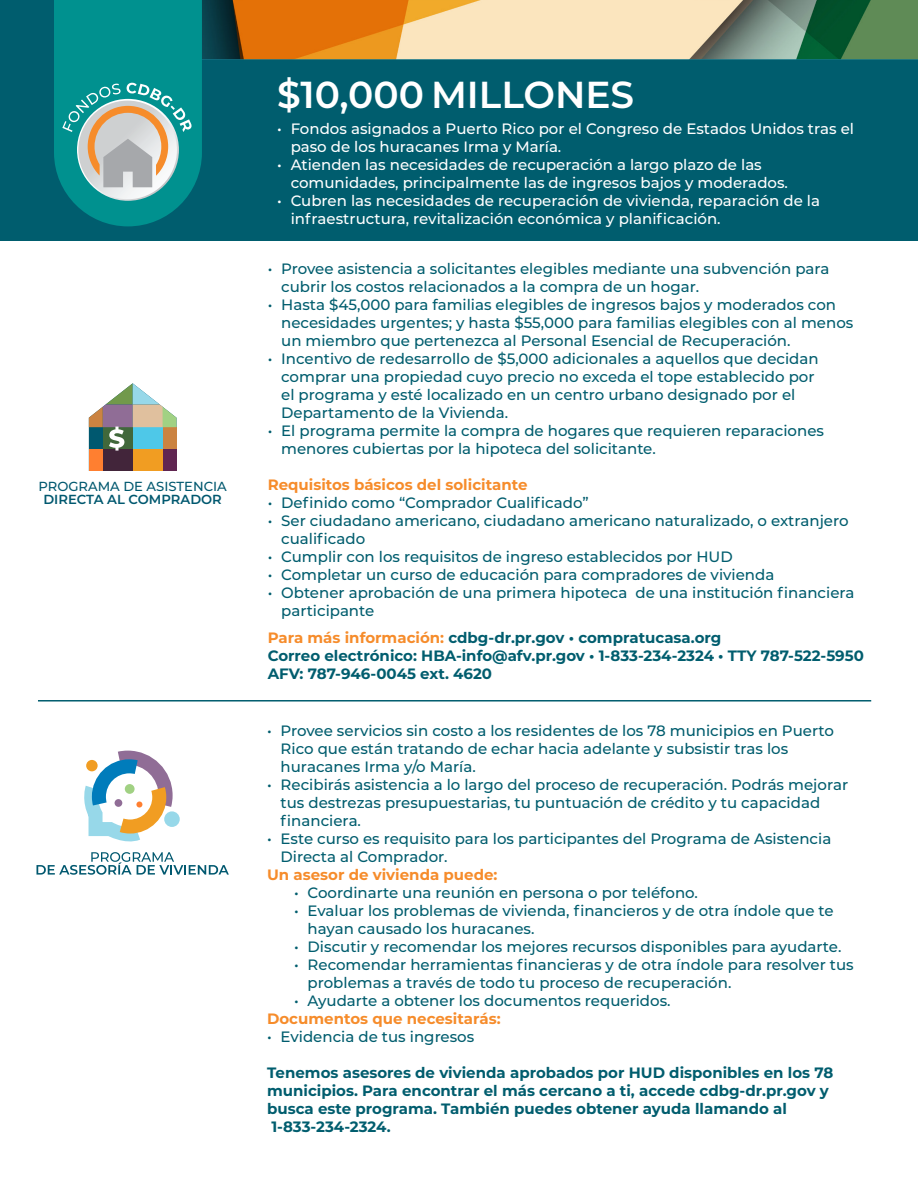
<style>
.page{position:relative;width:918px;height:1188px;background:#fff}
.page>*{position:absolute;margin:0;border:0;box-sizing:border-box;transform-origin:0 0}
.t1{font:600 37.5px "Montserrat";color:#fff}
.t2{font:500 15px/18px "Montserrat";color:#005d6e}
.t3{font:700 15px/18px "Montserrat";color:#005d6e}
.t4{font:500 15px/18px "Montserrat";color:#fff}
.t5{font:700 15px "Montserrat";color:#f68c2b}
.t6{font:500 13.2px "Montserrat";color:#00586f}
.t7{font:600 13.2px "Montserrat";color:#00586f}
.s1{color:#f68c2b}
</style>
<div class="page">
<div style="left:0;top:0;width:918px;height:241px;background:#005d6e"></div>
<img style="left:202px;top:0;width:716px;height:59px">
<hr style="left:38px;top:700px;width:833px;height:2px;background:#005d6e">
<svg style="left:89px;top:383px;width:88px;height:88px"></svg>
<svg style="left:54px;top:0;width:148px;height:226px;background:#389c99"></svg>
<svg style="left:36px;top:852px;width:193px;height:23px"></svg>
<svg style="left:84px;top:750px;width:89px;height:92px"></svg>
<div style="left:125px;top:784px;width:10px;height:10px;background:#a1d183;border-radius:50%"></div>
<div style="left:115px;top:799px;width:7px;height:8px;background:#906d96;border-radius:50%"></div>
<div style="left:136px;top:801px;width:6px;height:7px;background:#ff7f30;border-radius:50%"></div>
<div style="left:164px;top:811px;width:16px;height:16px;background:#97d8e9;border-radius:50%"></div>
<div style="left:86px;top:760px;width:12px;height:11px;background:#f19d22;border-radius:50%"></div>
<p class="t6" style="left:38px;top:477px;width:190px">PROGRAMA DE ASISTENCIA</p>
<p class="t7" style="left:43px;top:490px;width:180px">DIRECTA AL COMPRADOR</p>
<p class="t1" style="left:277px;top:68px;width:359px">$10,000 MILLONES</p>
<p class="t4" style="left:291px;top:119px;width:565px;text-indent:-14px">• Fondos asignados a Puerto Rico por el Congreso de Estados Unidos tras el paso de los huracanes Irma y María.</p>
<p class="t4" style="left:291px;top:155px;width:499px;text-indent:-14px">• Atienden las necesidades de recuperación a largo plazo de las comunidades, principalmente las de ingresos bajos y moderados.</p>
<p class="t4" style="left:291px;top:191px;width:531px;text-indent:-14px">• Cubren las necesidades de recuperación de vivienda, reparación de la infraestructura, revitalización económica y planificación.</p>
<p class="t2" style="left:281px;top:259px;width:550px;text-indent:-14px">• Provee asistencia a solicitantes elegibles mediante una subvención para cubrir los costos relacionados a la compra de un hogar.</p>
<p class="t2" style="left:281px;top:295px;width:574px;text-indent:-14px">• Hasta $45,000 para familias elegibles de ingresos bajos y moderados con necesidades urgentes; y hasta $55,000 para familias elegibles con al menos un miembro que pertenezca al Personal Esencial de Recuperación.</p>
<p class="t2" style="left:281px;top:349px;width:539px;text-indent:-14px">• Incentivo de redesarrollo de $5,000 adicionales a aquellos que decidan comprar una propiedad cuyo precio no exceda el tope establecido por el programa y esté localizado en un centro urbano designado por el Departamento de la Vivienda.</p>
<p class="t2" style="left:281px;top:421px;width:544px;text-indent:-14px">• El programa permite la compra de hogares que requieren reparaciones menores cubiertas por la hipoteca del solicitante.</p>
<p class="t5" style="left:268px;top:474px;width:261px">Requisitos básicos del solicitante</p>
<p class="t2" style="left:268px;top:493px;width:323px">• Definido como “Comprador Cualificado”</p>
<p class="t2" style="left:281px;top:511px;width:569px;text-indent:-14px">• Ser ciudadano americano, ciudadano americano naturalizado, o extranjero cualificado</p>
<p class="t2" style="left:268px;top:547px;width:467px">• Cumplir con los requisitos de ingreso establecidos por HUD</p>
<p class="t2" style="left:268px;top:565px;width:508px">• Completar un curso de educación para compradores de vivienda</p>
<p class="t2" style="left:281px;top:583px;width:575px;text-indent:-14px">• Obtener aprobación de una primera hipoteca de una institución financiera participante</p>
<p class="t3" style="left:268px;top:628px;width:455px"><span class="s1">Para más información:</span> cdbg-dr.pr.gov • compratucasa.org</p>
<p class="t3" style="left:268px;top:646px;width:598px">Correo electrónico: HBA-info@afv.pr.gov • 1-833-234-2324 • TTY 787-522-5950</p>
<p class="t3" style="left:268px;top:664px;width:226px">AFV: 787-946-0045 ext. 4620</p>
<p class="t2" style="left:281px;top:721px;width:555px;text-indent:-14px">• Provee servicios sin costo a los residentes de los 78 municipios en Puerto<br>Rico que están tratando de echar hacia adelante y subsistir tras los huracanes Irma y/o María.</p>
<p class="t2" style="left:281px;top:775px;width:569px;text-indent:-14px">• Recibirás asistencia a lo largo del proceso de recuperación. Podrás mejorar tus destrezas presupuestarias, tu puntuación de crédito y tu capacidad financiera.</p>
<p class="t2" style="left:281px;top:829px;width:552px;text-indent:-14px">• Este curso es requisito para los participantes del Programa de Asistencia<br>Directa al Comprador.</p>
<p class="t5" style="left:267px;top:864px;width:232px">Un asesor de vivienda puede:</p>
<p class="t2" style="left:294px;top:883px;width:405px">• Coordinarte una reunión en persona o por teléfono.</p>
<p class="t2" style="left:308px;top:901px;width:528px;text-indent:-14px">• Evaluar los problemas de vivienda, financieros y de otra índole que te hayan causado los huracanes.</p>
<p class="t2" style="left:294px;top:937px;width:549px">• Discutir y recomendar los mejores recursos disponibles para ayudarte.</p>
<p class="t2" style="left:308px;top:955px;width:548px;text-indent:-14px">• Recomendar herramientas financieras y de otra índole para resolver tus problemas a través de todo tu proceso de recuperación.</p>
<p class="t2" style="left:294px;top:991px;width:378px">• Ayudarte a obtener los documentos requeridos.</p>
<p class="t5" style="left:267px;top:1008px;width:235px">Documentos que necesitarás:</p>
<p class="t2" style="left:267px;top:1027px;width:209px">• Evidencia de tus ingresos</p>
<p class="t3" style="left:267px;top:1063px;width:568px">Tenemos asesores de vivienda aprobados por HUD disponibles en los 78 municipios. Para encontrar el más cercano a ti, accede cdbg-dr.pr.gov y busca este programa. También puedes obtener ayuda llamando al</p>
<p class="t3" style="left:271px;top:1117px;width:121px">1-833-234-2324.</p>
</div>
